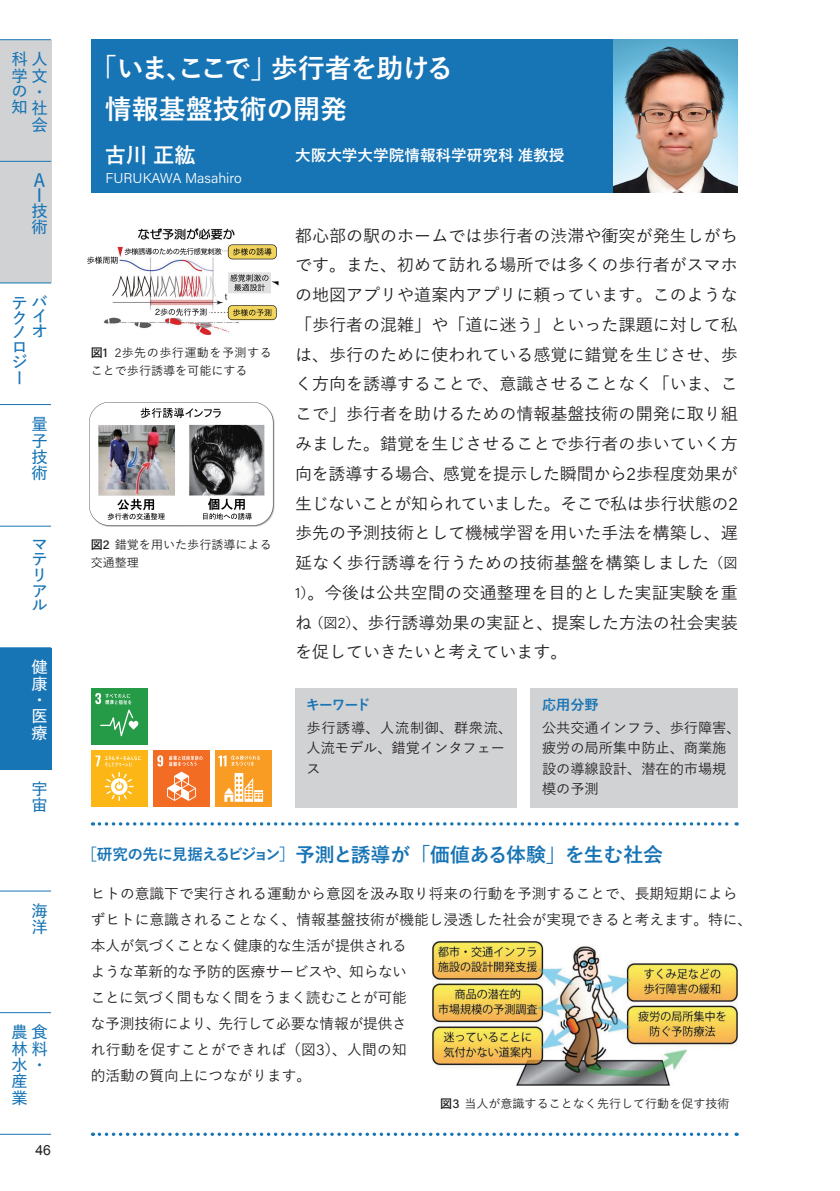
<style>
.page{position:relative;width:840px;height:1191px;background:#fff}
.page>*{position:absolute;margin:0;border:0;box-sizing:border-box;transform-origin:0 0}
.t1{font:700 27px/41px "Yu Go";letter-spacing:-.005em;color:#fff}
.t2{font:700 21.2px "Yu Go";color:#fff}
.t3{font:700 19.8px "Yu Go";letter-spacing:-.01em;color:#1774b5}
.t4{font:600 18px/15px "Yu Go Pr 6 N";color:#1774b5}
.t5{font:500 17px/29.8px "Yu Go";color:#231f20;text-align:justify}
.t6{font:600 16.2px/16.2px "Yu Go Pr 6 N";color:#1774b5}
.t7{font:600 16.2px/16.2px "Yu Go Pr 6 N";color:#fff}
.t8{font:700 15.6px "Yu Go";color:#fff}
.t9{font:700 15.6px "Yu Go";letter-spacing:-.07em;color:#1774b5}
.t10{font:500 14.6px/26px "Yu Go";color:#231f20}
.t11{font:500 14.2px/20.6px "Yu Go";color:#231f20}
.t12{font:300 14.2px "Acumin Pro";color:#fff}
.t13{font:700 14.2px "Yu Go";letter-spacing:-.08em;color:#1774b5}
.t14{font:14px "Arial";color:#231f20}
.t15{font:500 12px/18.8px "Yu Go";color:#231f20}
.s1{font-weight:700}
.s2{font-family:"Acumin Pro";font-size:12.8px}
.s3{font-family:"Acumin Pro";font-weight:300;font-size:12.8px}
.s4{font-family:"Acumin Pro";font-weight:300;font-size:18.2px}
.s5{font-size:14.2px}
.s6{font-family:"Acumin Pro";font-weight:300;font-size:15.2px}
.s7{font-family:"Acumin Pro";font-weight:300;font-size:15.8px}
</style>
<div class="page">
<svg style="left:99px;top:1132px;width:637px;height:4px"></svg>
<svg style="left:99px;top:822px;width:637px;height:3px"></svg>
<div style="left:91px;top:688px;width:56px;height:57px;background:#269b47"></div>
<svg style="left:95px;top:693px;width:43px;height:43px"></svg>
<div style="left:91px;top:750px;width:56px;height:57px;background:#fcb615"></div>
<svg style="left:105px;top:772px;width:29px;height:29px"></svg>
<svg style="left:95px;top:755px;width:46px;height:11px"></svg>
<div style="left:153px;top:750px;width:56px;height:57px;background:#f36c24"></div>
<svg style="left:157px;top:755px;width:45px;height:46px"></svg>
<div style="left:215px;top:750px;width:56px;height:57px;background:#f89c24"></div>
<svg style="left:224px;top:773px;width:39px;height:29px"></svg>
<svg style="left:218px;top:755px;width:42px;height:11px"></svg>
<div style="left:530px;top:688px;width:207px;height:119px;background:#d1d2d4"></div>
<div style="left:295px;top:688px;width:221px;height:119px;background:#d1d2d4"></div>
<img style="left:87px;top:228px;width:192px;height:108px">
<img style="left:89px;top:402px;width:185px;height:124px">
<img style="left:612px;top:40px;width:125px;height:153px">
<div style="left:91px;top:40px;width:521px;height:153px;background:#1774b5"></div>
<img style="left:432px;top:941px;width:305px;height:144px">
<div style="left:0;top:648px;width:51px;height:121px;background:#1774b5"></div>
<div style="left:0;top:161px;width:51px;height:122px;background:#d1d2d4"></div>
<div style="left:0;top:40px;width:51px;height:121px;background:#d1d2d4"></div>
<hr style="left:0;top:39px;width:51px;height:1px;background:#1774b5">
<hr style="left:0;top:161px;width:51px;height:1px;background:#1774b5">
<hr style="left:0;top:282px;width:51px;height:1px;background:#1774b5">
<hr style="left:0;top:404px;width:51px;height:1px;background:#1774b5">
<hr style="left:0;top:526px;width:51px;height:1px;background:#1774b5">
<hr style="left:0;top:647px;width:51px;height:1px;background:#1774b5">
<hr style="left:0;top:769px;width:51px;height:1px;background:#1774b5">
<hr style="left:0;top:890px;width:51px;height:1px;background:#1774b5">
<hr style="left:0;top:1012px;width:51px;height:1px;background:#1774b5">
<hr style="left:0;top:1133px;width:51px;height:1px;background:#1774b5">
<p class="t6" style="left:11px;top:50px;width:37px">科人学文の・知</p>
<p class="t6" style="left:31px;top:98px;width:17px">社会</p>
<p class="t4" style="left:31px;top:171px;width:16px">Ａ<br>Ｉ</p>
<p class="t6" style="left:31px;top:201px;width:17px">技術</p>
<p class="t6" style="left:11px;top:292px;width:37px">テバク</p>
<p class="t6" style="left:11px;top:322px;width:36px;line-height:15.4px">ノオロ<br>ジ<br>ー</p>
<p class="t6" style="left:31px;top:305px;width:14px">イ</p>
<p class="t6" style="left:31px;top:414px;width:17px;text-align:justify">量子技術</p>
<p class="t6" style="left:31px;top:534px;width:16px;line-height:15.6px">マテリア</p>
<p class="t6" style="left:31px;top:595px;width:17px">ル</p>
<p class="t7" style="left:31px;top:657px;width:17px">健康・医療</p>
<p class="t6" style="left:31px;top:779px;width:17px">宇宙</p>
<p class="t6" style="left:31px;top:900px;width:17px">海洋</p>
<p class="t6" style="left:11px;top:1022px;width:37px">農食林料水・産<br>業</p>
<p class="t14" style="left:35px;top:1140px;width:17px">46</p>
<h1 class="t1" style="left:105px;top:48px;width:350px;text-indent:-15px">「いま、ここで」歩行者を助ける情報基盤技術の開発</h1>
<p class="t2" style="left:105px;top:143px;width:92px">古川正紘</p>
<p class="t12" style="left:105px;top:168px;width:138px">FURUKAWA Masahiro</p>
<p class="t15" style="left:91px;top:341px;width:182px"><span class="s1">図</span><span class="s2">1</span> <span class="s3">2</span>歩先の歩行運動を予測することで歩行誘導を可能にする</p>
<p class="t15" style="left:91px;top:533px;width:182px"><span class="s1">図</span><span class="s2">2</span> 錯覚を用いた歩行誘導による交通整理</p>
<p class="t8" style="left:295px;top:146px;width:271px">大阪大学大学院情報科学研究科准教授</p>
<p class="t5" style="left:295px;top:218px;width:444px">都心部の駅のホームでは歩行者の渋滞や衝突が発生しがちです。また、初めて訪れる場所では多くの歩行者がスマホの地図アプリや道案内アプリに頼っています。このような「歩行者の混雑」や「道に迷う」といった課題に対して私は、歩行のために使われている感覚に錯覚を生じさせ、歩く方向を誘導することで、意識させることなく「いま、ここで」歩行者を助けるための情報基盤技術の開発に取り組みました。錯覚を生じさせることで歩行者の歩いていく方向を誘導する場合、感覚を提示した瞬間から<span class="s4">2</span>歩程度効果が生じないことが知られていました。そこで私は歩行状態の<span class="s4">2</span>歩先の予測技術として機械学習を用いた手法を構築し、遅延なく歩行誘導を行うための技術基盤を構築しました<span class="s5">（図</span><span class="s6">1</span><span class="s5">）</span>。今後は公共空間の交通整理を目的とした実証実験を重ね<span class="s5">（図</span><span class="s6">2</span><span class="s5">）</span>、歩行誘導効果の実証と、提案した方法の社会実装を促していきたいと考えています。</p>
<p class="t13" style="left:305px;top:696px;width:66px">キーワード</p>
<p class="t11" style="left:306px;top:715px;width:207px">歩行誘導、人流制御、群衆流、人流モデル、錯覚インタフェース</p>
<p class="t13" style="left:541px;top:696px;width:58px">応用分野</p>
<p class="t11" style="left:541px;top:715px;width:200px">公共交通インフラ、歩行障害、疲労の局所集中防止、商業施設の導線設計、潜在的市場規模の予測</p>
<p class="t3" style="left:295px;top:844px;width:369px">予測と誘導が「価値ある体験」を生む社会</p>
<p class="t9" style="left:81px;top:845px;width:214px">［研究の先に見据えるビジョン］</p>
<p class="t10" style="left:91px;top:879px;width:662px">ヒトの意識下で実行される運動から意図を汲み取り将来の行動を予測することで、長期短期によらずヒトに意識されることなく、情報基盤技術が機能し浸透した社会が実現できると考えます。特に、本人が気づくことなく健康的な生活が提供される<br>ような革新的な予防的医療サービスや、知らない<br>ことに気づく間もなく間をうまく読むことが可能<br>な予測技術により、先行して必要な情報が提供さ<br>れ行動を促すことができれば（図<span class="s7">3</span>）、人間の知<br>的活動の質向上につながります。</p>
<p class="t15" style="left:440px;top:1092px;width:291px"><span class="s1">図</span><span class="s2">3</span> 当人が意識することなく先行して行動を促す技術</p>
</div>
